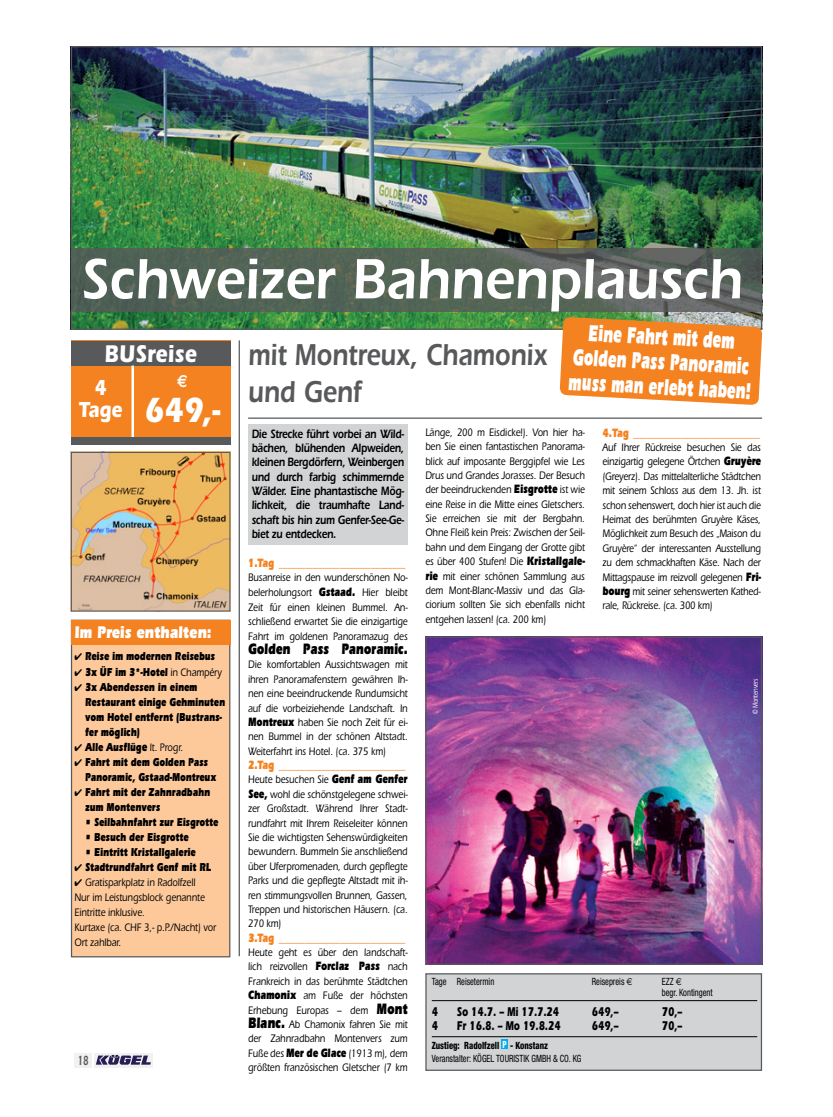
<style>
.page{position:relative;width:833px;height:1117px;background:#fff}
.page>*{position:absolute;margin:0;border:0;box-sizing:border-box;transform-origin:0 0}
.t1{font:600 58.75px "Itc Eras";color:#fff;scale:.9 1}
.t2{font:700 36.25px "Itc Eras";color:#fff;scale:.8 1}
.t3{font:600 31.25px/37.5px "Itc Eras";color:#58595b;scale:.8 1}
.t4{font:700 25px "Itc Eras";letter-spacing:.02em;color:#fff;scale:.8 1}
.t5{font:900 24px/24.9px "Itc Eras";color:#fff;text-align:center;scale:.58 1}
.t6{font:700 22.5px/22px "Itc Eras";color:#fff;text-align:center;scale:.8 1}
.t7{font:900 17.5px "Itc Eras";color:#fff;scale:.75 1}
.t8{font:700 17.5px "Euro Sans";color:#fff;scale:.8 1}
.t9{font:900 15.62px "Itc Eras";color:#000;scale:.7 1}
.t10{font:600 13.75px "Itc Eras";color:#58595b;scale:.62 1}
.t11{font:700 13.12px "Itc Eras";color:#000;scale:.7 1}
.t12{font:600 12.5px/14.4px "Itc Eras";letter-spacing:-.02em;color:#000;text-align:justify;scale:.79 1}
.t13{font:900 12.5px "Itc Eras";letter-spacing:-.045em;color:#f58220;scale:.7 1}
.t14{font:900 11.88px/15px "Itc Eras";color:#000;scale:.7 1}
.t15{font:500 11.25px/14.4px "Itc Eras";color:#000;text-align:justify;scale:.8 1}
.t16{font:condensed 10px/11.2px "Helvetica Neue";color:#000;scale:.85 1}
.t17{font:500 7.5px "Itc Eras";color:#fff;scale:.76 1}
.s1{font-weight:500;font-size:11.25px}
.s2{font-size:12.5px}
.s3{font-weight:900;font-size:12.5px}
.s4{font-weight:900;font-size:15.62px}
.s5{font-family:"Euro Sans";font-stretch:normal}
.s6{font-weight:800}
.s7{font-weight:800;font-size:9.88px;color:#fff}
</style>
<div class="page">
<div style="left:248px;top:424px;width:159px;height:120px;background:#d1d3d4"></div>
<div style="left:425px;top:972px;width:337px;height:98px;background:#d1d3d4;border:1px solid #58595b"></div>
<div style="left:501px;top:1039px;width:7px;height:9px;background:#00aeef"></div>
<img style="left:73px;top:48px;width:687px;height:280px">
<div style="left:71px;top:619px;width:159px;height:338px;background:#fdc99b;border:1px solid #58595b"></div>
<div style="left:71px;top:619px;width:159px;height:25px;background:#f58220"></div>
<svg style="left:72px;top:248px;width:689px;height:64px;background:#566359"></svg>
<hr style="left:239px;top:340px;width:1px;height:615px;background:#58595b">
<hr style="left:248px;top:417px;width:514px;height:1px;background:#58595b">
<svg style="left:559px;top:317px;width:203px;height:88px;background:#f08d37"></svg>
<img style="left:73px;top:454px;width:155px;height:155px">
<div style="left:71px;top:452px;width:159px;height:159px;border:1px solid #58595b"></div>
<img style="left:427px;top:638px;width:333px;height:324px">
<div style="left:425px;top:636px;width:337px;height:328px;border:1px solid #58595b"></div>
<div style="left:71px;top:341px;width:159px;height:96px;background:#f58220"></div>
<div style="left:71px;top:341px;width:159px;height:24px;background:#58595b"></div>
<hr style="left:131px;top:365px;width:3px;height:72px;background:#fff">
<hr style="left:432px;top:1000px;width:325px;height:1px;background:#000">
<hr style="left:432px;top:1036px;width:325px;height:1px;background:#000">
<div style="left:71px;top:437px;width:159px;height:7px;background:#58595b"></div>
<svg style="left:94px;top:1053px;width:58px;height:14px"></svg>
<svg style="left:96px;top:1054px;width:55px;height:10px"></svg>
<div style="left:74px;top:1052px;width:18px;height:15px;background:#f1f1f2"></div>
<h1 class="t1" style="left:81px;top:245px;width:736px">Schweizer Bahnenplausch</h1>
<h3 class="t4" style="left:104px;top:339px;width:117px">BUSreise</h3>
<h3 class="t6" style="left:79px;top:376px;width:56px">4<br>Tage</h3>
<h3 class="t8" style="left:177px;top:370px;width:15px">a</h3>
<h2 class="t2" style="left:145px;top:389px;width:96px">649,-</h2>
<h3 class="t7" style="left:74px;top:622px;width:184px">Im Preis enthalten:</h3>
<p class="t14" style="left:74px;top:649px;width:202px">✔ Reise im modernen Reisebus</p>
<p class="t14" style="left:74px;top:664px;width:212px">✔ 3x ÜF im 3*-Hotel <span class="s1">in Champéry</span></p>
<p class="t14" style="left:85px;top:679px;width:202px;text-indent:-11px">✔ 3x Abendessen in einem<br>Restaurant einige Gehminuten vom Hotel entfernt (Bustrans&shy;fer möglich)</p>
<p class="t14" style="left:74px;top:739px;width:157px">✔ Alle Ausflüg<span class="s2">e</span> <span class="s1">lt. Progr.</span></p>
<p class="t14" style="left:85px;top:754px;width:189px;text-indent:-11px">✔ Fahrt mit dem Golden Pass<br>Panoramic, Gstaad-Montreux</p>
<p class="t14" style="left:85px;top:784px;width:180px;text-indent:-11px">✔ Fahrt mit der Zahnradbahn zum Montenvers</p>
<p class="t14" style="left:85px;top:814px;width:192px">• Seilbahnfahrt zur Eisgrotte</p>
<p class="t14" style="left:85px;top:829px;width:149px">• Besuch der Eisgrotte</p>
<p class="t14" style="left:85px;top:844px;width:160px">• Eintritt Kristallgalerie</p>
<p class="t14" style="left:74px;top:859px;width:197px">✔ Stadtrundfahrt Genf mit RL</p>
<p class="t15" style="left:74px;top:874px;width:179px;line-height:15px;text-align:left">✔ Gratisparkplatz in Radolfzell<br>Nur im Leistungsblock genannte<br>Eintritte inklusive.<br>Kurtaxe (ca. CHF 3,- p.P./Nacht) vor<br>Ort zahlbar.</p>
<p class="t10" style="left:78px;top:1051px;width:19px">18</p>
<h3 class="t3" style="left:248px;top:335px;width:375px">mit Montreux, Chamonix und Genf</h3>
<h3 class="t5" style="left:571px;top:319px;width:316px;rotate:3deg">Eine Fahrt mit dem<br>Golden Pass Panoramic muss man erlebt haben!</h3>
<p class="t12" style="left:252px;top:426px;width:195px">Die Strecke führt vorbei an Wild&shy;bächen, blühenden Alpweiden, kleinen Bergdörfern, Weinbergen und durch farbig schimmernde Wälder. Eine phantastische Mög&shy;lichkeit, die traumhafte Land&shy;schaft bis hin zum Genfer-See-Ge&shy;biet zu entdecken.</p>
<p class="t13" style="left:248px;top:555px;width:227px">1.Tag _____________________________</p>
<p class="t15" style="left:248px;top:570px;width:201px">Busanreise in den wunderschönen No&shy;belerholungsort <span class="s3">Gstaad.</span> Hier bleibt Zeit für einen kleinen Bummel. An&shy;schließend erwartet Sie die einzigartige Fahrt im goldenen Panoramazug des</p>
<h3 class="t9" style="left:248px;top:639px;width:229px">Golden Pass Panoramic.</h3>
<p class="t15" style="left:248px;top:657px;width:201px">Die komfortablen Aussichtswagen mit ihren Panoramafenstern gewähren Ih&shy;nen eine beeindruckende Rundumsicht auf die vorbeiziehende Landschaft. In <span class="s3">Montreux</span> haben Sie noch Zeit für ei&shy;nen Bummel in der schönen Altstadt.<br>Weiterfahrt ins Hotel. (ca. 375 km)</p>
<p class="t13" style="left:248px;top:757px;width:227px">2.Tag _____________________________</p>
<p class="t15" style="left:248px;top:772px;width:201px">Heute besuchen Sie <span class="s3">Genf am Genfer See,</span> wohl die schönstgelegene schwei&shy;zer Großstadt. Während Ihrer Stadt&shy;rundfahrt mit Ihrem Reiseleiter können Sie die wichtigsten Sehenswürdigkeiten bewundern. Bummeln Sie anschließend über Uferpromenaden, durch gepflegte Parks und die gepflegte Altstadt mit ih&shy;ren stimmungsvollen Brunnen, Gassen, Treppen und historischen Häusern. (ca.<br>270 km)</p>
<p class="t15" style="left:248px;top:945px;width:201px">Heute geht es über den landschaft&shy;lich reizvollen <span class="s3">Forclaz Pass</span> nach Frankreich in das berühmte Städtchen <span class="s3">Chamonix</span> am Fuße der höchsten Erhebung Europas – dem <span class="s4">Mont Blanc.</span> Ab Chamonix fahren Sie mit der Zahnradbahn Montenvers zum Fuße des <span class="s3">Mer de Glace</span> (1913 m), dem größten französischen Gletscher (7 km</p>
<p class="t15" style="left:425px;top:425px;width:201px">Länge, 200 m Eisdicke!). Von hier ha&shy;ben Sie einen fantastischen Panorama&shy;blick auf imposante Berggipfel wie Les Drus und Grandes Jorasses. Der Besuch der beeindruckenden <span class="s3">Eisgrotte</span> ist wie eine Reise in die Mitte eines Gletschers.<br>Sie erreichen sie mit der Bergbahn.<br>Ohne Fleiß kein Preis: Zwischen der Seil&shy;bahn und dem Eingang der Grotte gibt es über 400 Stufen! Die <span class="s3">Kristallgale&shy;rie</span> mit einer schönen Sammlung aus dem Mont-Blanc-Massiv und das Gla&shy;ciorium sollten Sie sich ebenfalls nicht entgehen lassen! (ca. 200 km)</p>
<p class="t15" style="left:602px;top:440px;width:199px">Auf Ihrer Rückreise besuchen Sie das einzigartig gelegene Örtchen <span class="s3">Gruyère </span>(Greyerz). Das mittelalterliche Städtchen mit seinem Schloss aus dem 13. Jh. ist schon sehenswert, doch hier ist auch die Heimat des berühmten Gruyère Käses, Möglichkeit zum Besuch des „Maison du Gruyère“ der interessanten Ausstellung zu dem schmackhaften Käse. Nach der Mittagspause im reizvoll gelegenen <span class="s3">Fri&shy;bourg</span> mit seiner sehenswerten Kathed&shy;rale, Rückreise. (ca. 300 km)</p>
<p class="t17" style="left:751px;top:714px;width:49px;rotate:-90deg">© Montenvers</p>
<p class="t16" style="left:432px;top:975px;width:75px">Tage Reisetermin</p>
<p class="t16" style="left:592px;top:975px;width:49px">Reisepreis <span class="s5">E</span></p>
<p class="t16" style="left:662px;top:975px;width:61px">EZZ <span class="s5">E<br></span>begr. Kontingent</p>
<p class="t11" style="left:432px;top:1003px;width:10px">4</p>
<p class="t11" style="left:457px;top:1003px;width:148px">So 14.7. – Mi 17.7.24</p>
<p class="t11" style="left:592px;top:1003px;width:39px">649,–</p>
<p class="t11" style="left:662px;top:1003px;width:30px">70,–</p>
<p class="t11" style="left:432px;top:1018px;width:10px">4</p>
<p class="t11" style="left:457px;top:1018px;width:150px">Fr 16.8. – Mo 19.8.24</p>
<p class="t11" style="left:592px;top:1018px;width:39px">649,–</p>
<p class="t11" style="left:662px;top:1018px;width:30px">70,–</p>
<p class="t16" style="left:432px;top:1038px;width:178px;line-height:13.1px"><span class="s6">Zustieg: Radolfzell</span> <span class="s7">P</span> <span class="s6">- Konstanz<br></span>Veranstalter: KÖGEL TOURISTIK GMBH &amp; CO. KG</p>
</div>
